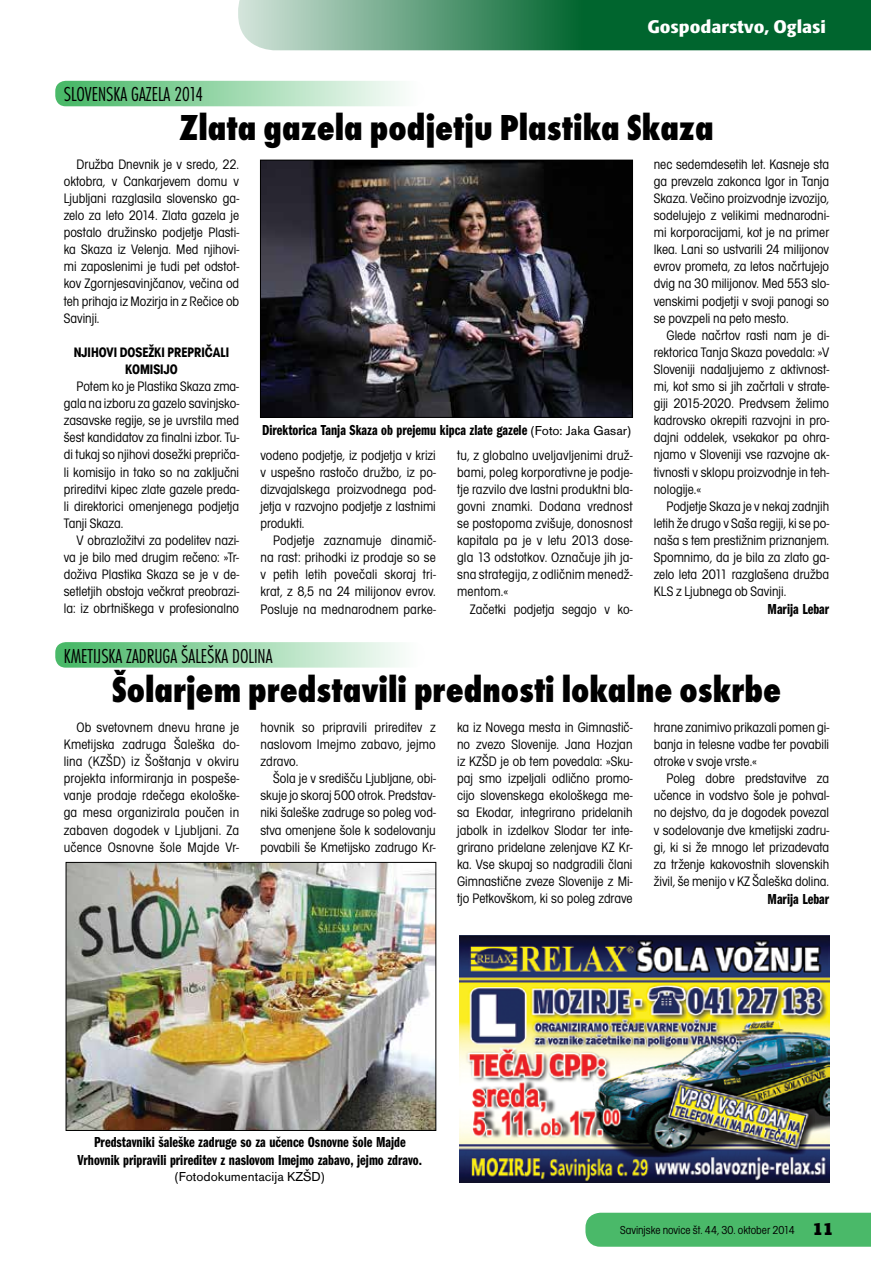
<style>
.page{position:relative;width:893px;height:1263px;background:#fff}
.page>*{position:absolute;margin:0;border:0;box-sizing:border-box;transform-origin:0 0}
.t1{font:37.5px "Futura TEE Extr Bold Cond";color:#000}
.t2{font:21px "Futura TEE Ligh Cond";color:#000}
.t3{font:18px "Skoda Sans Black CE";color:#fff}
.t4{font:900 18px "Skoda Sans";color:#000}
.t5{font:15px/18px "Franklin Got Itc TEE Demi Comp";color:#000;text-align:center}
.t6{font:condensed 14.25px/17.1px "Avant Gar Got Itc TEE";color:#000;text-align:justify}
.t7{font:700 condensed 14.25px/17.1px "Avant Gar Got Itc TEE";color:#000;text-align:center}
.t8{font:13.5px "Accius TEE";color:#000}
.t9{font:condensed 12px "Avant Gar Got Itc TEE";color:#000}
.s1{font-family:"Accius TEE";font-size:13.5px}
</style>
<div class="page">
<svg style="left:238px;top:0;width:633px;height:50px;background:#3a885d"></svg>
<div style="left:585px;top:1213px;width:286px;height:34px;background:#4ab969"></div>
<div style="left:55px;top:81px;width:370px;height:25px;background:linear-gradient(to right,#43b663,#fff);border-radius:10px"></div>
<div style="left:55px;top:642px;width:370px;height:26px;background:linear-gradient(to right,#43b663,#fff);border-radius:10px"></div>
<img style="left:459px;top:935px;width:370px;height:247px">
<img style="left:262px;top:162px;width:369px;height:254px">
<div style="left:260px;top:160px;width:373px;height:258px;border:1px solid #000"></div>
<img style="left:68px;top:864px;width:366px;height:265px">
<div style="left:66px;top:862px;width:370px;height:269px;border:1px solid #000"></div>
<p class="t3" style="left:647px;top:16px;width:180px">Gospodarstvo, Oglasi</p>
<h2 class="t2" style="left:64px;top:82px;width:141px">SLOVENSKA GAZELA 2014</h2>
<h1 class="t1" style="left:179px;top:106px;width:536px">Zlata gazela podjetju Plastika Skaza</h1>
<p class="t6" style="left:64px;top:156px;width:177px;text-indent:13px">Družba Dnevnik je v sredo, 22. oktobra, v Cankarjevem domu v Ljubljani razglasila slovensko ga&shy;zelo za leto 2014. Zlata gazela je postalo družinsko podjetje Plasti&shy;ka Skaza iz Velenja. Med njihovi&shy;mi zaposlenimi je tudi pet odstot&shy;kov Zgornjesavinjčanov, večina od teh prihaja iz Mozirja in z Rečice ob Savinji.</p>
<p class="t7" style="left:74px;top:343px;width:157px">NJIHOVI DOSEŽKI PREPRIČALI<br>KOMISIJO</p>
<p class="t6" style="left:64px;top:378px;width:177px;text-indent:13px">Potem ko je Plastika Skaza zma&shy;gala na izboru za gazelo savinjsko&shy;zasavske regije, se je uvrstila med šest kandidatov za finalni izbor. Tu&shy;di tukaj so njihovi dosežki prepriča&shy;li komisijo in tako so na zaključni prireditvi kipec zlate gazele preda&shy;li direktorici omenjenega podjetja Tanji Skaza.</p>
<p class="t6" style="left:64px;top:532px;width:177px;text-indent:13px">V obrazložitvi za podelitev nazi&shy;va je bilo med drugim rečeno: »Tr&shy;doživa Plastika Skaza se je v de&shy;setletjih obstoja večkrat preobrazi&shy;la: iz obrtniškega v profesionalno</p>
<p class="t5" style="left:262px;top:421px;width:370px">Direktorica Tanja Skaza ob prejemu kipca zlate gazele <span class="s1">(Foto: Jaka Gasar)</span></p>
<p class="t6" style="left:260px;top:447px;width:177px">vodeno podjetje, iz podjetja v krizi v uspešno rastočo družbo, iz po&shy;dizvajalskega proizvodnega pod&shy;jetja v razvojno podjetje z lastnimi produkti.</p>
<p class="t6" style="left:260px;top:532px;width:177px;text-indent:13px">Podjetje zaznamuje dinamič&shy;na rast: prihodki iz prodaje so se v petih letih povečali skoraj tri&shy;krat, z 8,5 na 24 milijonov evrov.<br>Posluje na mednarodnem parke-</p>
<p class="t6" style="left:457px;top:447px;width:177px">tu, z globalno uveljavljenimi druž&shy;bami, poleg korporativne je podje&shy;tje razvilo dve lastni produktni bla&shy;govni znamki. Dodana vrednost se postopoma zvišuje, donosnost kapitala pa je v letu 2013 dose&shy;gla 13 odstotkov. Označuje jih ja&shy;sna strategija, z odličnim menedž&shy;mentom.«</p>
<p class="t6" style="left:470px;top:600px;width:164px">Začetki podjetja segajo v ko-</p>
<p class="t6" style="left:654px;top:156px;width:177px">nec sedemdesetih let. Kasneje sta ga prevzela zakonca Igor in Tanja Skaza. Večino proizvodnje izvozijo, sodelujejo z velikimi mednarodni&shy;mi korporacijami, kot je na primer Ikea. Lani so ustvarili 24 milijonov evrov prometa, za letos načrtujejo dvig na 30 milijonov. Med 553 slo&shy;venskimi podjetji v svoji panogi so se povzpeli na peto mesto.</p>
<p class="t6" style="left:654px;top:327px;width:177px;text-indent:13px">Glede načrtov rasti nam je di&shy;rektorica Tanja Skaza povedala: »V Sloveniji nadaljujemo z aktivnost&shy;mi, kot smo si jih začrtali v strate&shy;giji 2015-2020. Predvsem želimo kadrovsko okrepiti razvojni in pro&shy;dajni oddelek, vsekakor pa ohra&shy;njamo v Sloveniji vse razvojne ak&shy;tivnosti v sklopu proizvodnje in teh&shy;nologije.«</p>
<p class="t6" style="left:654px;top:498px;width:177px;text-indent:13px">Podjetje Skaza je v nekaj zadnjih letih že drugo v Saša regiji, ki se po&shy;naša s tem prestižnim priznanjem.<br>Spomnimo, da je bila za zlato ga&shy;zelo leta 2011 razglašena družba KLS z Ljubnega ob Savinji.</p>
<p class="t5" style="left:767px;top:600px;width:63px">Marija Lebar</p>
<h2 class="t2" style="left:64px;top:644px;width:210px">KMETIJSKA ZADRUGA ŠALEŠKA DOLINA</h2>
<h1 class="t1" style="left:112px;top:669px;width:671px">Šolarjem predstavili prednosti lokalne oskrbe</h1>
<p class="t6" style="left:64px;top:719px;width:177px;text-indent:13px">Ob svetovnem dnevu hrane je Kmetijska zadruga Šaleška do&shy;lina (KZŠD) iz Šoštanja v okviru projekta informiranja in pospeše&shy;vanje prodaje rdečega ekološke&shy;ga mesa organizirala poučen in zabaven dogodek v Ljubljani. Za učence Osnovne šole Majde Vr-</p>
<p class="t6" style="left:260px;top:719px;width:177px">hovnik so pripravili prireditev z naslovom Imejmo zabavo, jejmo zdravo.</p>
<p class="t6" style="left:260px;top:770px;width:177px;text-indent:13px">Šola je v središču Ljubljane, obi&shy;skuje jo skoraj 500 otrok. Predstav&shy;niki šaleške zadruge so poleg vod&shy;stva omenjene šole k sodelovanju povabili še Kmetijsko zadrugo Kr-</p>
<p class="t6" style="left:457px;top:719px;width:177px">ka iz Novega mesta in Gimnastič&shy;no zvezo Slovenije. Jana Hozjan iz KZŠD je ob tem povedala: »Sku&shy;paj smo izpeljali odlično promo&shy;cijo slovenskega ekološkega me&shy;sa Ekodar, integrirano pridelanih jabolk in izdelkov Slodar ter inte&shy;grirano pridelane zelenjave KZ Kr&shy;ka. Vse skupaj so nadgradili člani Gimnastične zveze Slovenije z Mi&shy;tjo Petkovškom, ki so poleg zdrave</p>
<p class="t6" style="left:654px;top:719px;width:177px">hrane zanimivo prikazali pomen gi&shy;banja in telesne vadbe ter povabili otroke v svoje vrste.«</p>
<p class="t6" style="left:654px;top:770px;width:177px;text-indent:13px">Poleg dobre predstavitve za učence in vodstvo šole je pohval&shy;no dejstvo, da je dogodek povezal v sodelovanje dve kmetijski zadru&shy;gi, ki si že mnogo let prizadevata za trženje kakovostnih slovenskih živil, še menijo v KZ Šaleška dolina.</p>
<p class="t5" style="left:767px;top:890px;width:63px">Marija Lebar</p>
<p class="t5" style="left:78px;top:1133px;width:346px">Predstavniki šaleške zadruge so za učence Osnovne šole Majde<br>Vrhovnik pripravili prireditev z naslovom Imejmo zabavo, jejmo zdravo.</p>
<p class="t8" style="left:175px;top:1169px;width:151px">(Fotodokumentacija KZŠD)</p>
<p class="t9" style="left:620px;top:1224px;width:176px">Savinjske novice št. 44, 30. oktober 2014</p>
<p class="t4" style="left:813px;top:1218px;width:22px">11</p>
</div>
